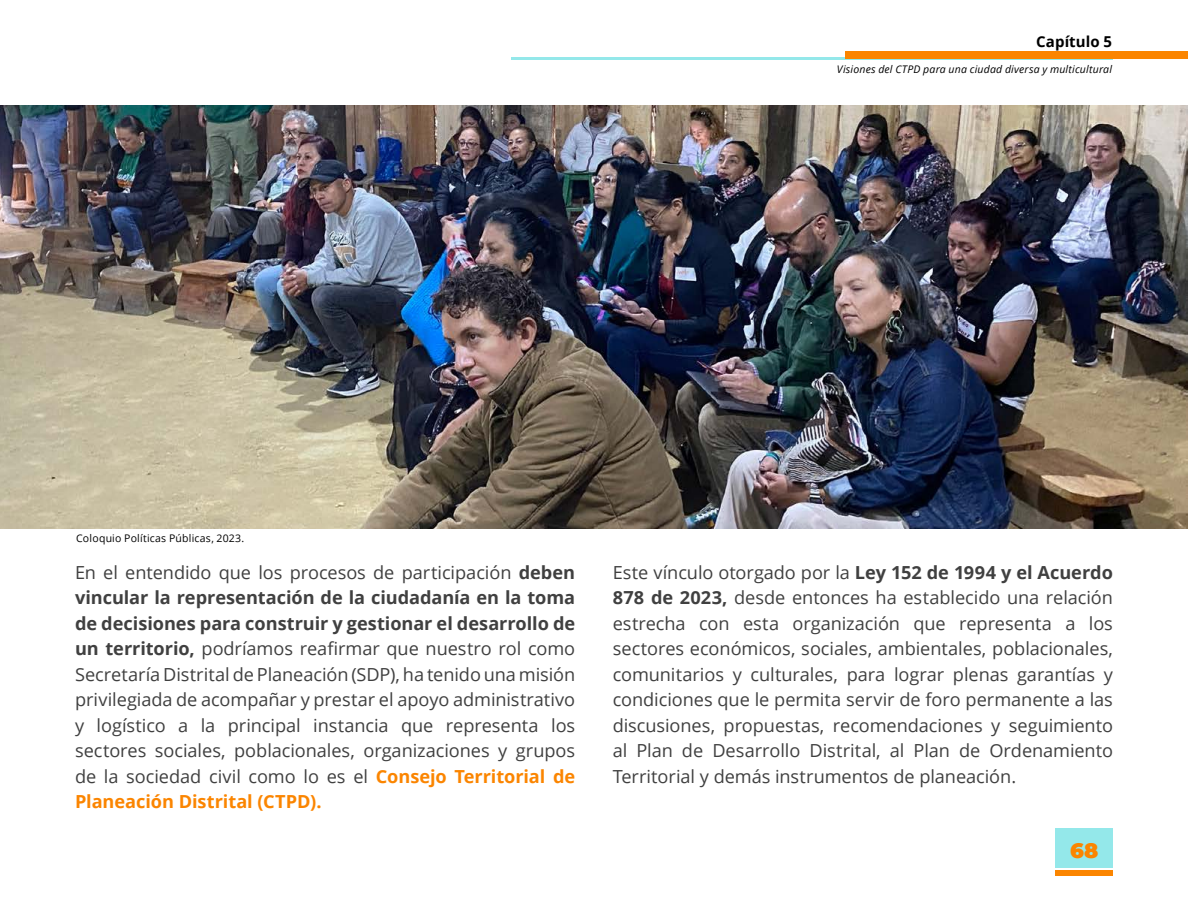
<style>
.page{position:relative;width:1188px;height:918px;background:#fff}
.page>*{position:absolute;margin:0;border:0;box-sizing:border-box;transform-origin:0 0}
.t1{font:900 21px "Montserrat";color:#fb8500}
.t2{font:18px/25.5px "Open Sans";letter-spacing:-.005em;color:#404040;text-align:justify}
.t3{font:700 15px "Open Sans";letter-spacing:.005em;color:#000}
.t4{font:italic 10.5px "Open Sans";letter-spacing:.02em;color:#000}
.t5{font:10.5px "Open Sans";letter-spacing:.02em;color:#000}
.s1{font-weight:700}
.s2{font-weight:700;color:#fb8500}
</style>
<div class="page">
<div style="left:1056px;top:870px;width:57px;height:6px;background:#fb8500"></div>
<div style="left:1056px;top:828px;width:57px;height:40px;background:#94e8ea"></div>
<hr style="left:512px;top:57px;width:601px;height:2px;background:#94e8ea">
<div style="left:845px;top:52px;width:343px;height:7px;background:#fb8500"></div>
<img style="left:0;top:105px;width:1188px;height:424px">
<p class="t5" style="left:76px;top:531px;width:170px">Coloquio Políticas Públicas, 2023.</p>
<p class="t3" style="left:1036px;top:31px;width:77px">Capítulo 5</p>
<p class="t4" style="left:837px;top:62px;width:277px">Visiones del CTPD para una ciudad diversa y multicultural</p>
<p class="t2" style="left:75px;top:559px;width:502px">En el entendido que los procesos de participación <span class="s1">deben vincular la representación de la ciudadanía en la toma de decisiones para construir y gestionar el desarrollo de un territorio,</span> podríamos reafirmar que nuestro rol como Secretaría Distrital de Planeación (SDP), ha tenido una misión privilegiada de acompañar y prestar el apoyo administrativo y logístico a la principal instancia que representa los sectores sociales, poblacionales, organizaciones y grupos de la sociedad civil como lo es el <span class="s2">Consejo Territorial de Planeación Distrital (CTPD).</span></p>
<p class="t2" style="left:613px;top:559px;width:502px">Este vínculo otorgado por la <span class="s1">Ley 152 de 1994 y el Acuerdo 878 de 2023,</span> desde entonces ha establecido una relación estrecha con esta organización que representa a los sectores económicos, sociales, ambientales, poblacionales, comunitarios y culturales, para lograr plenas garantías y condiciones que le permita servir de foro permanente a las discusiones, propuestas, recomendaciones y seguimiento al Plan de Desarrollo Distrital, al Plan de Ordenamiento Territorial y demás instrumentos de planeación.</p>
<p class="t1" style="left:1070px;top:837px;width:30px">68</p>
</div>
